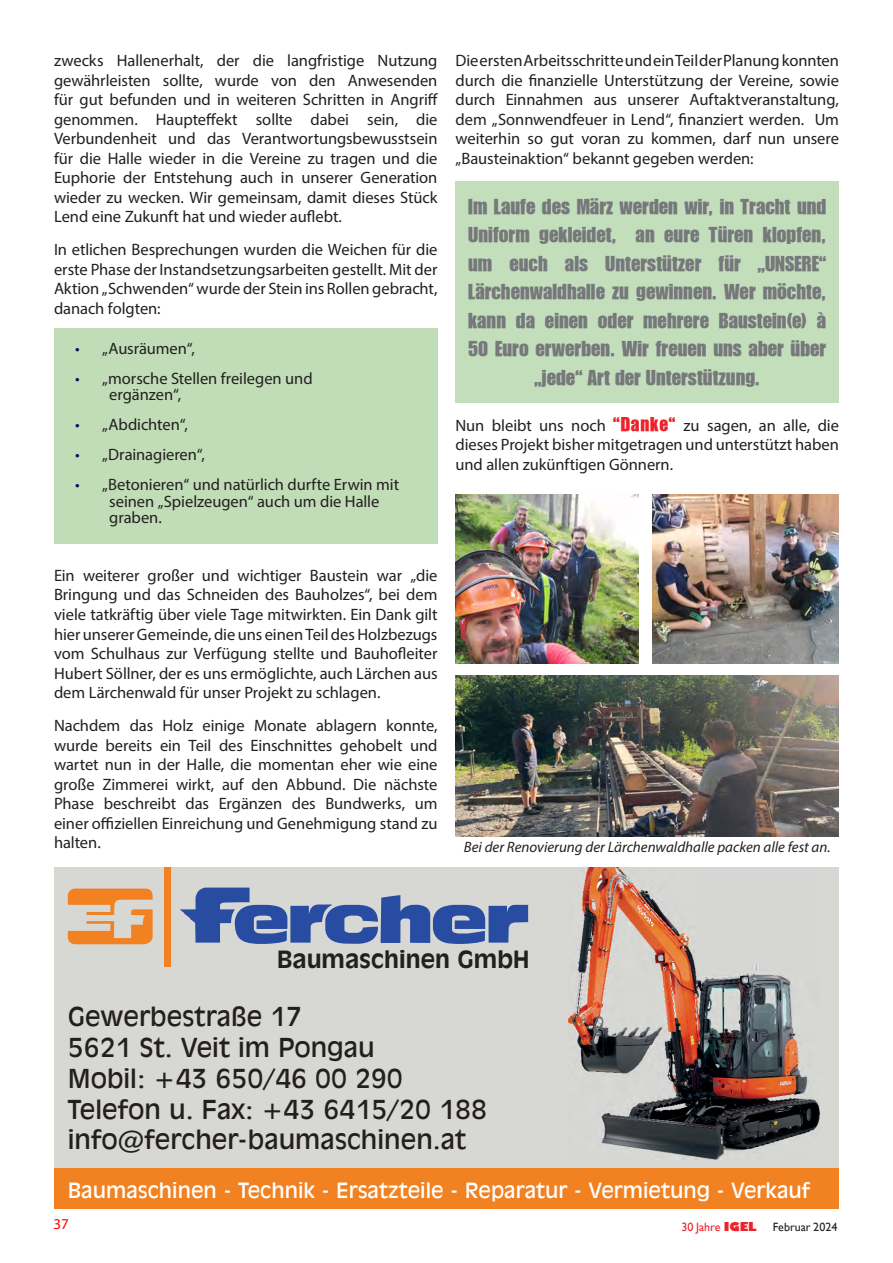
<style>
.page{position:relative;width:893px;height:1263px;background:#fff}
.page>*{position:absolute;margin:0;border:0;box-sizing:border-box;transform-origin:0 0}
.t1{font:25.8px/30.9px "Incised 901 BT";color:#231f20}
.t2{font:700 23.4px "Incised 901 BT";color:#231f20}
.Absatz{font:21px/28.5px "GENUINE";letter-spacing:.005em;color:#76787b;text-align:center}
.t3{font:20.7px "Incised 901 BT";color:#fff}
.Absatz-2{font:16.5px/19.5px "Myriad Pro";letter-spacing:-.005em;color:#231f20;text-align:justify}
.t4{font:italic 15px "Myriad Pro";color:#231f20}
.t5{font:15px "Myriad Pro";color:#f00}
.t6{font:12px "Gill Sans";color:#ee222b}
.t7{font:12px "Gill Sans";color:#231f20}
.s1{color:#031059}
.s2{font-family:"GENUINE";font-size:19.5px;color:#ee222b}
.s3{font-weight:800}
</style>
<div class="page">
<div style="left:54px;top:867px;width:785px;height:342px;background:#d7d7d4"></div>
<div style="left:54px;top:1168px;width:785px;height:41px;background:#f18121"></div>
<img style="left:569px;top:867px;width:251px;height:293px">
<div style="left:165px;top:867px;width:6px;height:100px;background:#f18121"></div>
<svg style="left:68px;top:888px;width:85px;height:56px"></svg>
<svg style="left:180px;top:887px;width:348px;height:57px"></svg>
<img style="left:455px;top:676px;width:384px;height:160px">
<img style="left:455px;top:495px;width:183px;height:168px">
<img style="left:652px;top:495px;width:187px;height:168px">
<div style="left:54px;top:328px;width:383px;height:216px;background:#c1ddb8"></div>
<div style="left:455px;top:181px;width:384px;height:221px;background:#c2deba"></div>
<p class="Absatz-2" style="left:54px;top:51px;width:386px">zwecks Hallenerhalt, der die langfristige Nutzung gewährleisten sollte, wurde von den Anwesenden für gut befunden und in weiteren Schritten in Angriff genommen. Haupteffekt sollte dabei sein, die Verbundenheit und das Verantwortungsbewusstsein für die Halle wieder in die Vereine zu tragen und die Euphorie der Entstehung auch in unserer Generation wieder zu wecken. Wir gemeinsam, damit dieses Stück Lend eine Zukunft hat und wieder auflebt.</p>
<p class="Absatz-2" style="left:54px;top:240px;width:385px">In etlichen Besprechungen wurden die Weichen für die erste Phase der Instandsetzungsarbeiten gestellt. Mit der Aktion „Schwenden“ wurde der Stein ins Rollen gebracht, danach folgten:</p>
<p class="Absatz-2" style="left:75px;top:338px;width:121px"><span class="s1">•</span> „Ausräumen“,</p>
<p class="Absatz-2" style="left:109px;top:369px;width:205px;line-height:16.5px;text-indent:-34px"><span class="s1">•</span> „morsche Stellen freilegen und ergänzen“,</p>
<p class="Absatz-2" style="left:75px;top:414px;width:114px"><span class="s1">•</span> „Abdichten“,</p>
<p class="Absatz-2" style="left:75px;top:444px;width:131px"><span class="s1">•</span> „Drainagieren“,</p>
<p class="Absatz-2" style="left:109px;top:476px;width:291px;line-height:16.5px;text-align:left;text-indent:-34px"><span class="s1">•</span> „Betonieren“ und natürlich durfte Erwin mit seinen „Spielzeugen“ auch um die Halle graben.</p>
<p class="Absatz-2" style="left:54px;top:565px;width:385px">Ein weiterer großer und wichtiger Baustein war „die Bringung und das Schneiden des Bauholzes“, bei dem viele tatkräftig über viele Tage mitwirkten. Ein Dank gilt hier unserer Gemeinde, die uns einen Teil des Holzbezugs vom Schulhaus zur Verfügung stellte und Bauhofleiter Hubert Söllner, der es uns ermöglichte, auch Lärchen aus dem Lärchenwald für unser Projekt zu schlagen.</p>
<p class="Absatz-2" style="left:54px;top:715px;width:385px">Nachdem das Holz einige Monate ablagern konnte, wurde bereits ein Teil des Einschnittes gehobelt und wartet nun in der Halle, die momentan eher wie eine große Zimmerei wirkt, auf den Abbund. Die nächste Phase beschreibt das Ergänzen des Bundwerks, um einer offiziellen Einreichung und Genehmigung stand zu halten.</p>
<p class="Absatz-2" style="left:455px;top:51px;width:385px">Die ersten Arbeitsschritte und ein Teil der Planung konnten durch die finanzielle Unterstützung der Vereine, sowie durch Einnahmen aus unserer Auftaktveranstaltung, dem „Sonnwendfeuer in Lend“, finanziert werden. Um weiterhin so gut voran zu kommen, darf nun unsere „Bausteinaktion“ bekannt gegeben werden:</p>
<p class="Absatz" style="left:468px;top:192px;width:359px">Im Laufe des März werden wir, in Tracht und Uniform gekleidet, an eure Türen klopfen, um euch als Unterstützer für „UNSERE“ Lärchenwaldhalle zu gewinnen. Wer möchte, kann da einen oder mehrere Baustein(e) à 50 Euro erwerben. Wir freuen uns aber über „jede“ Art der Unterstützung.</p>
<p class="Absatz-2" style="left:455px;top:415px;width:385px">Nun bleibt uns noch <span class="s2">“Danke“</span> zu sagen, an alle, die dieses Projekt bisher mitgetragen und unterstützt haben und allen zukünftigen Gönnern.</p>
<p class="t4" style="left:464px;top:837px;width:368px">Bei der Renovierung der Lärchenwaldhalle packen alle fest an.</p>
<p class="t2" style="left:277px;top:944px;width:255px">Baumaschinen GmbH</p>
<p class="t1" style="left:68px;top:1004px;width:421px">Gewerbestraße 17<br>5621 St. Veit im Pongau<br>Mobil: +43 650/46 00 290<br>Telefon u. Fax: +43 6415/20 188 info@fercher-baumaschinen.at</p>
<p class="t3" style="left:68px;top:1177px;width:744px">Baumaschinen - Technik - Ersatzteile - Reparatur - Vermietung - Verkauf</p>
<p class="t5" style="left:53px;top:1215px;width:17px">37</p>
<p class="t6" style="left:681px;top:1220px;width:77px">30 Jahre <span class="s3">IGEL</span></p>
<p class="t7" style="left:773px;top:1220px;width:66px">Februar 2024</p>
</div>
